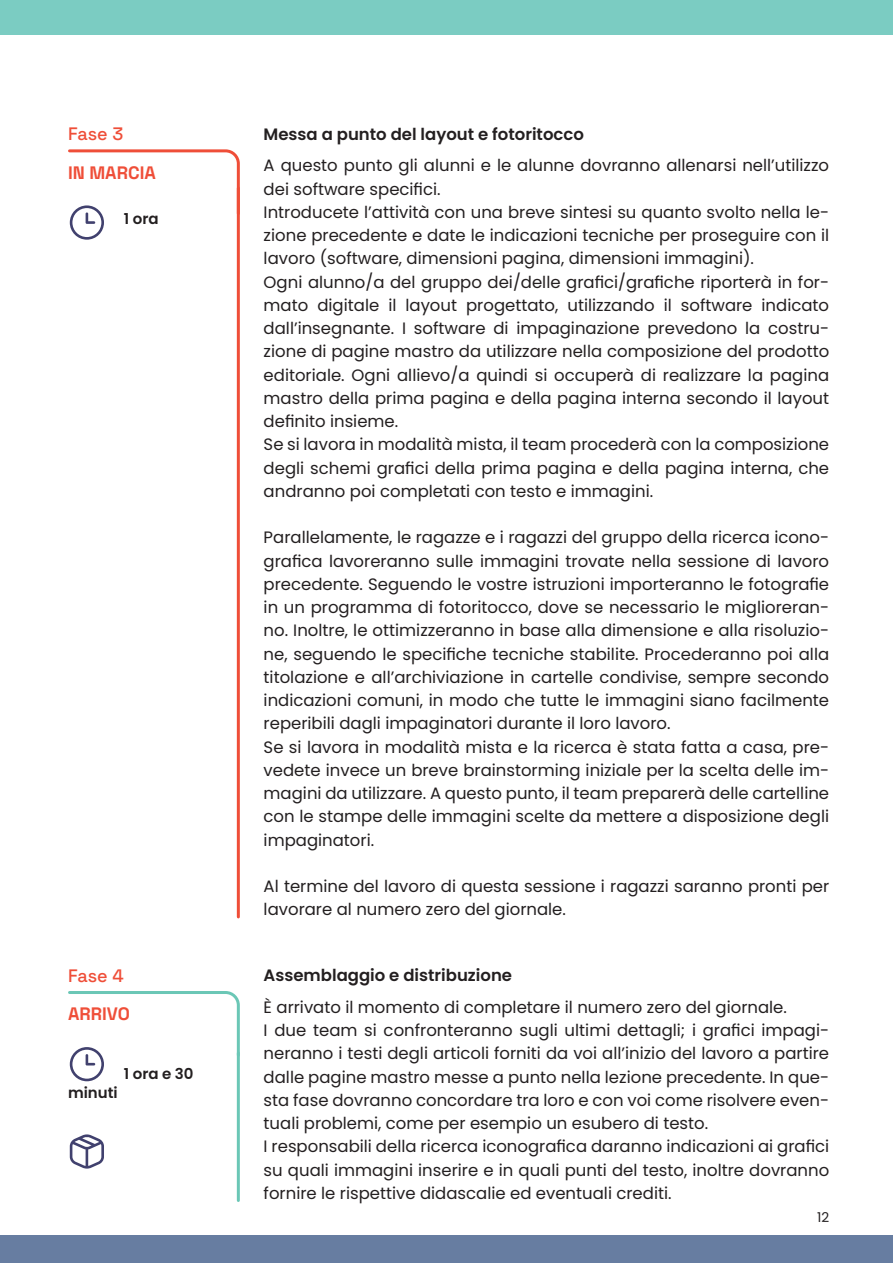
<style>
.page{position:relative;width:893px;height:1263px;background:#fff}
.page>*{position:absolute;margin:0;border:0;box-sizing:border-box;transform-origin:0 0}
.t1{font:300 18px/38.5px "Space Grotesk";color:#ef4e38}
.t2{font:16.5px/23.2px "Poppins";color:#231f20}
.t3{font:600 16.5px "Poppins";color:#231f20}
.t4{font:600 15px "Poppins";color:#231f20}
.t5{font:13.5px "Poppins";color:#231f20}
</style>
<div class="page">
<div style="left:0;top:1235px;width:893px;height:28px;background:#677da1"></div>
<div style="left:0;top:0;width:893px;height:35px;background:#7bccc2"></div>
<hr style="left:237px;top:188px;width:3px;height:729px;background:#ef4e38">
<hr style="left:237px;top:1053px;width:3px;height:147px;background:#6bc7b6">
<svg style="left:68px;top:149px;width:172px;height:91px"></svg>
<svg style="left:68px;top:991px;width:172px;height:90px"></svg>
<svg style="left:70px;top:1134px;width:34px;height:34px"></svg>
<p class="t1" style="left:68px;top:113px;width:89px">Fase 3<br>IN MARCIA</p>
<p class="t4" style="left:124px;top:210px;width:36px">1 ora</p>
<p class="t1" style="left:68px;top:955px;width:63px">Fase 4<br>ARRIVO</p>
<p class="t4" style="left:124px;top:1064px;width:71px">1 ora e 30</p>
<p class="t4" style="left:68px;top:1084px;width:51px">minuti</p>
<p class="t3" style="left:264px;top:124px;width:322px">Messa a punto del layout e fotoritocco</p>
<p class="t2" style="left:264px;top:154px;width:567px">A questo punto gli alunni e le alunne dovranno allenarsi nell’utilizzo dei software specifici.<br>Introducete l’attività con una breve sintesi su quanto svolto nella le&shy;zione precedente e date le indicazioni tecniche per proseguire con il lavoro (software, dimensioni pagina, dimensioni immagini).<br>Ogni alunno/a del gruppo dei/delle grafici/grafiche riporterà in for&shy;mato digitale il layout progettato, utilizzando il software indicato dall’insegnante. I software di impaginazione prevedono la costru&shy;zione di pagine mastro da utilizzare nella composizione del prodotto editoriale. Ogni allievo/a quindi si occuperà di realizzare la pagina mastro della prima pagina e della pagina interna secondo il layout definito insieme.<br>Se si lavora in modalità mista, il team procederà con la composizione degli schemi grafici della prima pagina e della pagina interna, che andranno poi completati con testo e immagini.</p>
<p class="t2" style="left:264px;top:526px;width:567px">Parallelamente, le ragazze e i ragazzi del gruppo della ricerca icono&shy;grafica lavoreranno sulle immagini trovate nella sessione di lavoro precedente. Seguendo le vostre istruzioni importeranno le fotografie in un programma di fotoritocco, dove se necessario le miglioreran&shy;no. Inoltre, le ottimizzeranno in base alla dimensione e alla risoluzio&shy;ne, seguendo le specifiche tecniche stabilite. Procederanno poi alla titolazione e all’archiviazione in cartelle condivise, sempre secondo indicazioni comuni, in modo che tutte le immagini siano facilmente reperibili dagli impaginatori durante il loro lavoro.<br>Se si lavora in modalità mista e la ricerca è stata fatta a casa, pre&shy;vedete invece un breve brainstorming iniziale per la scelta delle im&shy;magini da utilizzare. A questo punto, il team preparerà delle cartelline con le stampe delle immagini scelte da mettere a disposizione degli impaginatori.</p>
<p class="t2" style="left:264px;top:875px;width:567px">Al termine del lavoro di questa sessione i ragazzi saranno pronti per lavorare al numero zero del giornale.</p>
<p class="t3" style="left:264px;top:966px;width:250px">Assemblaggio e distribuzione</p>
<p class="t2" style="left:264px;top:995px;width:567px">È arrivato il momento di completare il numero zero del giornale.<br>I due team si confronteranno sugli ultimi dettagli; i grafici impagi&shy;neranno i testi degli articoli forniti da voi all’inizio del lavoro a partire dalle pagine mastro messe a punto nella lezione precedente. In que&shy;sta fase dovranno concordare tra loro e con voi come risolvere even&shy;tuali problemi, come per esempio un esubero di testo.<br>I responsabili della ricerca iconografica daranno indicazioni ai grafici su quali immagini inserire e in quali punti del testo, inoltre dovranno fornire le rispettive didascalie ed eventuali crediti.</p>
<p class="t5" style="left:817px;top:1209px;width:14px">12</p>
</div>
